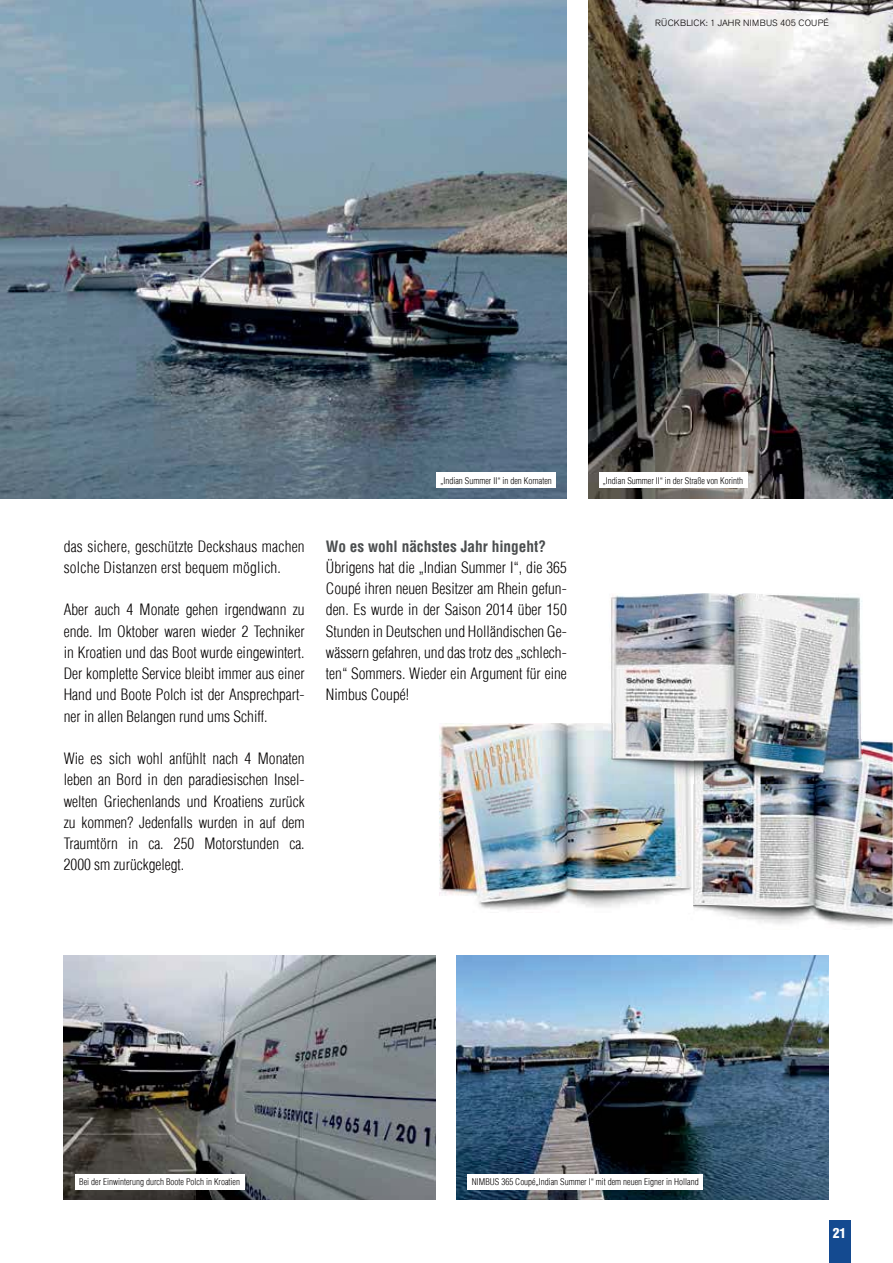
<style>
.page{position:relative;width:893px;height:1263px;background:#fff}
.page>*{position:absolute;margin:0;border:0;box-sizing:border-box;transform-origin:0 0}
.t1{font:300 condensed 15.3px/21.3px "Helvetica LT";color:#040000;text-align:justify}
.t2{font:700 condensed 15.3px "Helvetica LT Std";color:#4a4d4e}
.t3{font:900 condensed 13.5px "Helvetica LT";color:#fff}
.t4{font:300 condensed 9px "Helvetica LT";color:#040000}
.t5{font:300 9px "Akzidenz Grotesk BE";letter-spacing:.02em;color:#040000}
</style>
<div class="page">
<div style="left:829px;top:1220px;width:21px;height:43px;background:#144a90"></div>
<img style="left:693px;top:740px;width:200px;height:187px">
<img style="left:439px;top:723px;width:253px;height:188px">
<img style="left:588px;top:0;width:305px;height:499px">
<img style="left:0;top:0;width:567px;height:499px">
<img style="left:457px;top:955px;width:372px;height:245px">
<img style="left:64px;top:955px;width:372px;height:245px">
<div style="left:436px;top:473px;width:120px;height:15px;background:#fff"></div>
<div style="left:75px;top:1174px;width:169px;height:15px;background:#fff"></div>
<div style="left:599px;top:473px;width:148px;height:15px;background:#fff"></div>
<div style="left:468px;top:1174px;width:235px;height:15px;background:#fff"></div>
<img style="left:611px;top:593px;width:251px;height:147px">
<img style="left:693px;top:740px;width:170px;height:43px">
<img style="left:608px;top:723px;width:85px;height:60px">
<p class="t5" style="left:655px;top:20px;width:175px">RÜCKBLICK: 1 JAHR NIMBUS 405 COUPÉ</p>
<p class="t4" style="left:440px;top:475px;width:113px">„Indian Summer II“ in den Kornaten</p>
<p class="t1" style="left:64px;top:535px;width:242px">das sichere, geschützte Deckshaus machen solche Distanzen erst bequem möglich.</p>
<p class="t1" style="left:64px;top:599px;width:242px">Aber auch 4 Monate gehen irgendwann zu ende. Im Oktober waren wieder 2 Techniker in Kroatien und das Boot wurde eingewintert.<br>Der komplette Service bleibt immer aus einer Hand und Boote Polch ist der Ansprechpart&shy;ner in allen Belangen rund ums Schiff.</p>
<p class="t1" style="left:64px;top:748px;width:242px">Wie es sich wohl anfühlt nach 4 Monaten leben an Bord in den paradiesischen Insel&shy;welten Griechenlands und Kroatiens zurück zu kommen? Jedenfalls wurden in auf dem Traumtörn in ca. 250 Motorstunden ca.<br>2000 sm zurückgelegt.</p>
<p class="t2" style="left:326px;top:537px;width:222px">Wo es wohl nächstes Jahr hingeht?</p>
<p class="t1" style="left:326px;top:557px;width:242px">Übrigens hat die „Indian Summer I“, die 365<br>Coupé ihren neuen Besitzer am Rhein gefun&shy;den. Es wurde in der Saison 2014 über 150<br>Stunden in Deutschen und Holländischen Ge&shy;wässern gefahren, und das trotz des „schlech&shy;ten“ Sommers. Wieder ein Argument für eine Nimbus Coupé!</p>
<p class="t4" style="left:603px;top:475px;width:142px">„Indian Summer II“ in der Straße von Korinth</p>
<p class="t4" style="left:79px;top:1176px;width:162px">Bei der Einwinterung durch Boote Polch in Kroatien</p>
<p class="t4" style="left:472px;top:1176px;width:228px">NIMBUS 365 Coupé„Indian Summer I“ mit dem neuen Eigner in Holland</p>
<p class="t3" style="left:833px;top:1225px;width:15px">21</p>
</div>
